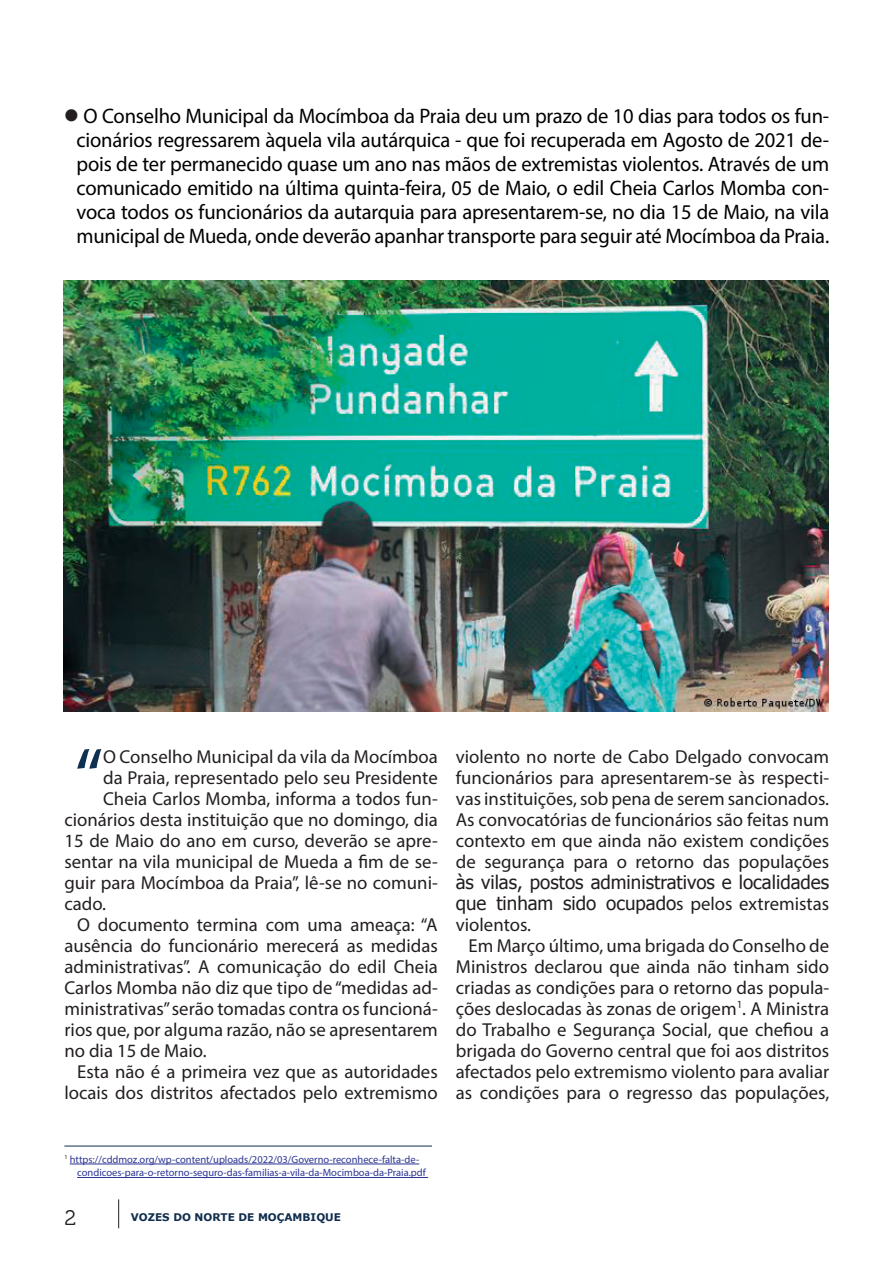
<style>
.page{position:relative;width:893px;height:1263px;background:#fff}
.page>*{position:absolute;margin:0;border:0;box-sizing:border-box;transform-origin:0 0}
.t1{font:81px "Myriad Pro";color:#0e3051}
.t2{font:21px/24px "Myriad Pro";letter-spacing:-.01em;color:#000002;text-align:justify}
.t3{font:21px "Museo 300";color:#231f20}
.t4{font:18.75px/21px "Myriad Pro";color:#231f20;text-align:justify}
.t5{font:18.75px/21px "Tahoma";color:#231f20}
.t6{font:10.5px/13.5px "Myriad Pro";color:#2c3594}
.t7{font:700 10.5px "Verdana";color:#102d4e}
.s1{color:#231f20}
.s2{font-family:"Myriad Pro"}
</style>
<div class="page">
<svg style="left:118px;top:1199px;width:1px;height:29px"></svg>
<img style="left:64px;top:281px;width:765px;height:430px">
<hr style="left:70px;top:1164px;width:349px;height:1px;background:#2c3594">
<hr style="left:77px;top:1177px;width:351px;height:1px;background:#2c3594">
<hr style="left:64px;top:1146px;width:368px;height:1px;background:#102d4e">
<p class="t2" style="left:77px;top:103px;width:754px;text-indent:-13px"><span class="s1">●</span> O Conselho Municipal da Mocímboa da Praia deu um prazo de 10 dias para todos os fun&shy;cionários regressarem àquela vila autárquica - que foi recuperada em Agosto de 2021 de&shy;pois de ter permanecido quase um ano nas mãos de extremistas violentos. Através de um comunicado emitido na última quinta-feira, 05 de Maio, o edil Cheia Carlos Momba con&shy;voca todos os funcionários da autarquia para apresentarem-se, no dia 15 de Maio, na vila municipal de Mueda, onde deverão apanhar transporte para seguir até Mocímboa da Praia.</p>
<h1 class="t1" style="left:74px;top:727px;width:30px">“</h1>
<p class="t4" style="left:103px;top:745px;width:336px">O Conselho Municipal da vila da Mocímboa</p>
<p class="t4" style="left:103px;top:766px;width:336px">da Praia, representado pelo seu Presidente</p>
<p class="t4" style="left:103px;top:787px;width:336px">Cheia Carlos Momba, informa a todos fun-</p>
<p class="t4" style="left:64px;top:808px;width:375px">cionários desta instituição que no domingo, dia</p>
<p class="t4" style="left:64px;top:829px;width:375px">15 de Maio do ano em curso, deverão se apre-</p>
<p class="t4" style="left:64px;top:850px;width:375px">sentar na vila municipal de Mueda a fim de se-</p>
<p class="t4" style="left:64px;top:871px;width:375px">guir para Mocímboa da Praia”, lê-se no comuni-</p>
<p class="t4" style="left:64px;top:892px;width:43px">cado.</p>
<p class="t4" style="left:77px;top:913px;width:362px">O documento termina com uma ameaça: “A</p>
<p class="t4" style="left:64px;top:934px;width:375px">ausência do funcionário merecerá as medidas</p>
<p class="t4" style="left:64px;top:955px;width:375px">administrativas”. A comunicação do edil Cheia</p>
<p class="t4" style="left:64px;top:976px;width:375px">Carlos Momba não diz que tipo de “medidas ad-</p>
<p class="t4" style="left:64px;top:997px;width:375px">ministrativas” serão tomadas contra os funcioná-</p>
<p class="t4" style="left:64px;top:1018px;width:375px">rios que, por alguma razão, não se apresentarem</p>
<p class="t4" style="left:64px;top:1039px;width:144px">no dia 15 de Maio.</p>
<p class="t4" style="left:77px;top:1060px;width:362px">Esta não é a primeira vez que as autoridades</p>
<p class="t4" style="left:64px;top:1081px;width:375px">locais dos distritos afectados pelo extremismo</p>
<p class="t4" style="left:456px;top:745px;width:375px">violento no norte de Cabo Delgado convocam funcionários para apresentarem-se às respecti&shy;vas instituições, sob pena de serem sancionados.<br>As convocatórias de funcionários são feitas num contexto em que ainda não existem condições de segurança para o retorno das populações</p>
<p class="t5" style="left:456px;top:870px;width:375px">às vilas, postos administrativos e localidades que tinham sido ocupado<span class="s2">s pelos extremistas</span></p>
<p class="t4" style="left:456px;top:913px;width:77px">violentos.</p>
<p class="t4" style="left:469px;top:934px;width:362px">Em Março último, uma brigada do Conselho de</p>
<p class="t4" style="left:456px;top:955px;width:375px">Ministros declarou que ainda não tinham sido</p>
<p class="t4" style="left:456px;top:976px;width:375px">criadas as condições para o retorno das popula-</p>
<p class="t4" style="left:456px;top:997px;width:375px">ções deslocadas às zonas de origem<sup>1</sup>. A Ministra</p>
<p class="t4" style="left:456px;top:1018px;width:375px">do Trabalho e Segurança Social, que chefiou a</p>
<p class="t4" style="left:456px;top:1039px;width:375px">brigada do Governo central que foi aos distritos</p>
<p class="t4" style="left:456px;top:1060px;width:375px">afectados pelo extremismo violento para avaliar</p>
<p class="t4" style="left:456px;top:1081px;width:375px">as condições para o regresso das populações,</p>
<p class="t6" style="left:77px;top:1152px;width:350px;text-indent:-13px"><sup>1</sup> https://cddmoz.org/wp-content/uploads/2022/03/Governo-reconhece-falta-de&shy;condicoes-para-o-retorno-seguro-das-familias-a-vila-da-Mocimboa-da-Praia.pdf</p>
<p class="t3" style="left:64px;top:1206px;width:13px">2</p>
<p class="t7" style="left:131px;top:1210px;width:212px">VOZES DO NORTE DE MOÇAMBIQUE</p>
</div>
